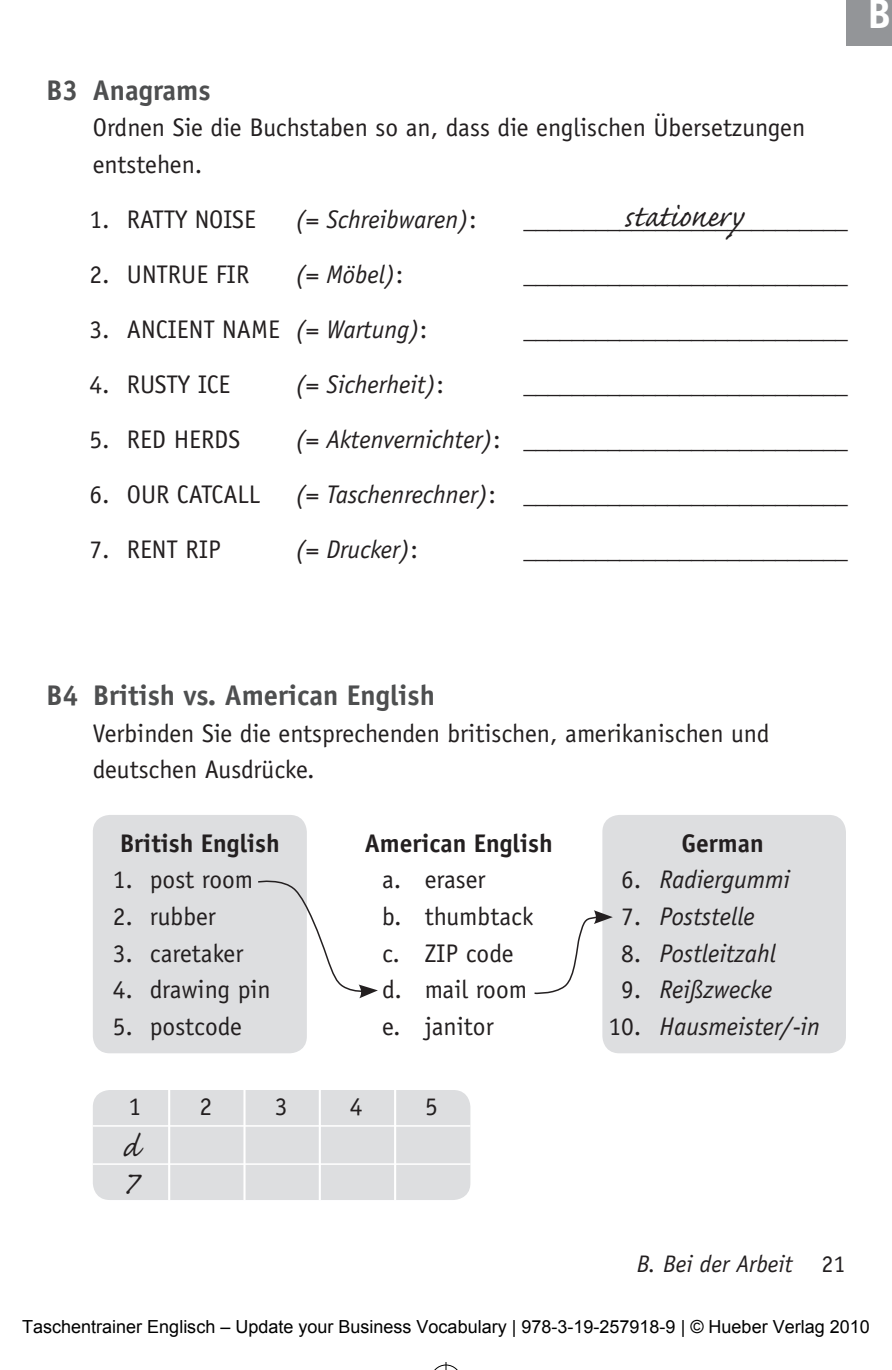
<style>
.page{position:relative;width:892px;height:1370px;background:#fff}
.page>*{position:absolute;margin:0;border:0;box-sizing:border-box;transform-origin:0 0}
.t1{font:700 42px "Officina Sans";color:#fff}
.t2{font:39px/36px "Caflisch Script";color:#231f20}
.t3{font:700 28.5px "Officina Sans";color:#4e4f50}
.t4{font:25.5px/36.6px "Officina Sans";color:#231f20}
.t5{font:italic 25.5px "Officina Sans";color:#231f20}
.t6{font:700 25.5px "Officina Sans";color:#231f20}
.t7{font:italic 24px "Officina Sans";color:#231f20}
.t8{font:18px "Arial";color:#000}
.s1{font-style:normal}
.s2{font-style:italic}
</style>
<div class="page">
<div style="left:845px;top:0;width:46px;height:46px;background:#939598"></div>
<div style="left:93px;top:814px;width:214px;height:239px;background:#dddee0;border-radius:17px"></div>
<svg style="left:258px;top:880px;width:120px;height:118px"></svg>
<div style="left:93px;top:1089px;width:377px;height:110px;background:#dddee0;border-radius:17px"></div>
<hr style="left:168px;top:1089px;width:2px;height:110px;background:#fff">
<hr style="left:243px;top:1089px;width:2px;height:110px;background:#fff">
<hr style="left:319px;top:1089px;width:2px;height:110px;background:#fff">
<hr style="left:394px;top:1089px;width:2px;height:110px;background:#fff">
<hr style="left:93px;top:1124px;width:377px;height:2px;background:#fff">
<div style="left:602px;top:814px;width:243px;height:239px;background:#dddee0;border-radius:17px"></div>
<svg style="left:534px;top:910px;width:78px;height:84px"></svg>
<hr style="left:93px;top:1163px;width:377px;height:1px;background:#fff">
<svg style="left:435px;top:1362px;width:22px;height:7px"></svg>
<p class="t3" style="left:46px;top:72px;width:166px">B3 Anagrams</p>
<p class="t4" style="left:93px;top:109px;width:713px">Ordnen Sie die Buchstaben so an, dass die englischen Übersetzungen entstehen.</p>
<p class="t4" style="left:89px;top:201px;width:168px">1. RATTY NOISE</p>
<p class="t5" style="left:295px;top:205px;width:183px">(= Schreibwaren)<span class="s1">:</span></p>
<h2 class="t2" style="left:623px;top:200px;width:120px">stationery</h2>
<p class="t4" style="left:523px;top:201px;width:326px">___________________________</p>
<p class="t4" style="left:89px;top:256px;width:161px">2. UNTRUE FIR</p>
<p class="t5" style="left:295px;top:259px;width:110px">(= Möbel)<span class="s1">:</span></p>
<p class="t4" style="left:89px;top:311px;width:339px">3. ANCIENT NAME <span class="s2">(= Wartung)</span>:</p>
<p class="t4" style="left:89px;top:366px;width:142px">4. RUSTY ICE</p>
<p class="t5" style="left:295px;top:369px;width:150px">(= Sicherheit)<span class="s1">:</span></p>
<p class="t4" style="left:523px;top:256px;width:326px">___________________________</p>
<p class="t4" style="left:523px;top:311px;width:326px">___________________________</p>
<p class="t4" style="left:523px;top:366px;width:326px">___________________________</p>
<p class="t4" style="left:89px;top:421px;width:152px">5. RED HERDS</p>
<p class="t4" style="left:295px;top:421px;width:554px"><span class="s2">(= Aktenvernichter)</span>: ___________________________</p>
<p class="t4" style="left:89px;top:476px;width:172px">6. OUR CATCALL</p>
<p class="t4" style="left:295px;top:476px;width:554px"><span class="s2">(= Taschenrechner)</span>: ___________________________</p>
<p class="t4" style="left:89px;top:531px;width:133px">7. RENT RIP</p>
<p class="t5" style="left:295px;top:534px;width:124px">(= Drucker)<span class="s1">:</span></p>
<p class="t4" style="left:523px;top:531px;width:326px">___________________________</p>
<h1 class="t1" style="left:867px;top:-13px;width:26px">B</h1>
<p class="t3" style="left:46px;top:677px;width:390px">B4 British vs. American English</p>
<p class="t4" style="left:93px;top:714px;width:678px">Verbinden Sie die entsprechenden britischen, amerikanischen und deutschen Ausdrücke.</p>
<p class="t6" style="left:120px;top:826px;width:162px">British English</p>
<p class="t4" style="left:113px;top:861px;width:142px">1. post room</p>
<p class="t4" style="left:113px;top:897px;width:105px">2. rubber</p>
<p class="t4" style="left:113px;top:934px;width:132px">3. caretaker</p>
<p class="t4" style="left:113px;top:971px;width:159px">4. drawing pin</p>
<p class="t4" style="left:113px;top:1007px;width:131px">5. postcode</p>
<p class="t6" style="left:364px;top:826px;width:189px">American English</p>
<p class="t4" style="left:382px;top:861px;width:153px">a. eraser<br>b. thumbtack c. ZIP code d. mail room e. janitor</p>
<p class="t4" style="left:128px;top:1088px;width:14px">1</p>
<p class="t4" style="left:199px;top:1088px;width:14px">2</p>
<p class="t4" style="left:274px;top:1088px;width:14px">3</p>
<p class="t4" style="left:350px;top:1088px;width:14px">4</p>
<p class="t4" style="left:425px;top:1088px;width:14px">5</p>
<h2 class="t2" style="left:122px;top:1130px;width:18px">d<br>7</h2>
<p class="t6" style="left:681px;top:826px;width:84px">German</p>
<p class="t5" style="left:621px;top:864px;width:171px"><span class="s1">6.</span> Radiergummi</p>
<p class="t5" style="left:621px;top:901px;width:135px"><span class="s1">7.</span> Poststelle</p>
<p class="t5" style="left:621px;top:938px;width:156px"><span class="s1">8.</span> Postleitzahl</p>
<p class="t5" style="left:621px;top:974px;width:153px"><span class="s1">9.</span> Reißzwecke</p>
<p class="t5" style="left:608px;top:1011px;width:213px"><span class="s1">10.</span> Hausmeister/-in</p>
<p class="t7" style="left:636px;top:1249px;width:210px">B. Bei der Arbeit <span class="s1">21</span></p>
<p class="t8" style="left:22px;top:1314px;width:849px">Taschentrainer Englisch – Update your Business Vocabulary | 978-3-19-257918-9 | © Hueber Verlag 2010</p>
</div>
